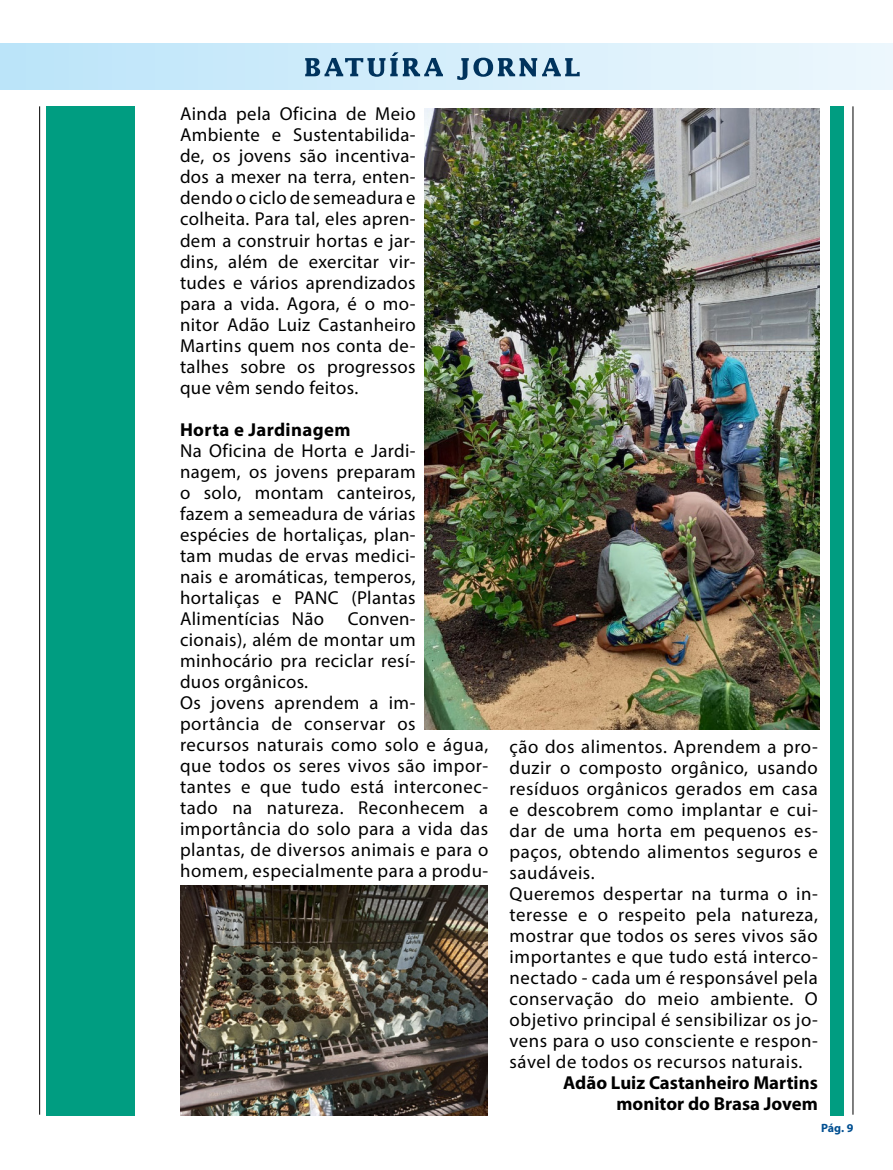
<style>
.page{position:relative;width:893px;height:1170px;background:#fff}
.page>*{position:absolute;margin:0;border:0;box-sizing:border-box;transform-origin:0 0}
.t1{font:18.75px/21px "Myriad Pro";letter-spacing:.03em;color:#000;text-align:justify}
.t2{font:700 18.75px/21px "Myriad Pro";color:#000;text-align:right}
.t3{font:700 18.75px "Myriad Pro";letter-spacing:.02em;color:#000}
.t4{font:700 12px "Myriad Pro";color:#004f91}
</style>
<div class="page">
<div style="left:0;top:44px;width:893px;height:45px;background:linear-gradient(to right,#bbe4f9,#edf7fd)"></div>
<hr style="left:853px;top:106px;width:1px;height:1008px;background:#000">
<hr style="left:39px;top:106px;width:1px;height:1008px;background:#000">
<svg style="left:305px;top:52px;width:138px;height:25px;background:#8cafc7"></svg>
<svg style="left:457px;top:58px;width:123px;height:22px;background:#88a9c0"></svg>
<img style="left:424px;top:108px;width:395px;height:621px">
<img style="left:180px;top:885px;width:307px;height:230px">
<div style="left:47px;top:106px;width:88px;height:1009px;background:#009d81"></div>
<div style="left:830px;top:106px;width:14px;height:1009px;background:#009d81"></div>
<p class="t1" style="left:180px;top:103px;width:237px">Ainda pela Oficina de Meio Ambiente e Sustentabilida&shy;de, os jovens são incentiva&shy;dos a mexer na terra, enten&shy;dendo o ciclo de semeadura e colheita. Para tal, eles apren&shy;dem a construir hortas e jar&shy;dins, além de exercitar vir&shy;tudes e vários aprendizados para a vida. Agora, é o mo&shy;nitor Adão Luiz Castanheiro Martins quem nos conta de&shy;talhes sobre os progressos que vêm sendo feitos.</p>
<p class="t3" style="left:180px;top:417px;width:172px">Horta e Jardinagem</p>
<p class="t1" style="left:180px;top:439px;width:237px">Na Oficina de Horta e Jardi&shy;nagem, os jovens preparam o solo, montam canteiros, fazem a semeadura de várias espécies de hortaliças, plan&shy;tam mudas de ervas medici&shy;nais e aromáticas, temperos, hortaliças e PANC (Plantas Alimentícias Não</p>
<p class="t1" style="left:180px;top:607px;width:310px;text-align:left;text-indent:168px">Conven-<br>cionais), além de montar um minhocário pra reciclar resí-<br>duos orgânicos.<br>Os jovens aprendem a im&shy;portância de conservar os recursos naturais como solo e água, que todos os seres vivos são impor&shy;tantes e que tudo está interconec&shy;tado na natureza. Reconhecem a importância do solo para a vida das plantas, de diversos animais e para o homem, especialmente para a produ-</p>
<p class="t1" style="left:510px;top:735px;width:310px;text-align:left">ção dos alimentos. Aprendem a pro&shy;duzir o composto orgânico, usando resíduos orgânicos gerados em casa e descobrem como implantar e cui&shy;dar de uma horta em pequenos es&shy;paços, obtendo alimentos seguros e saudáveis.<br>Queremos despertar na turma o in&shy;teresse e o respeito pela natureza, mostrar que todos os seres vivos são importantes e que tudo está interco&shy;nectado - cada um é responsável pela conservação do meio ambiente. O objetivo principal é sensibilizar os jo&shy;vens para o uso consciente e respon&shy;sável de todos os recursos naturais.</p>
<p class="t2" style="left:563px;top:1071px;width:256px">Adão Luiz Castanheiro Martins monitor do Brasa Jovem</p>
<p class="t4" style="left:821px;top:1120px;width:34px">Pág. 9</p>
</div>
